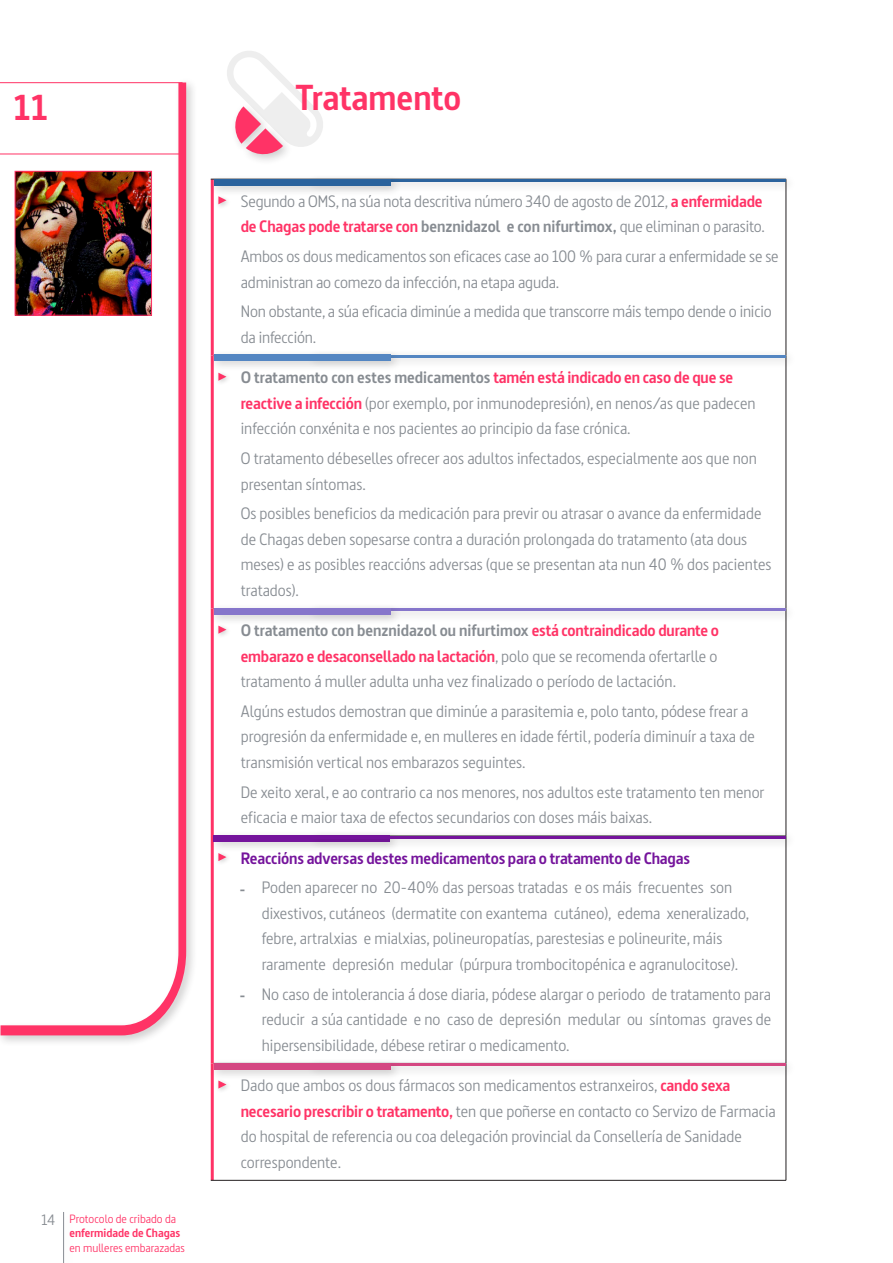
<style>
.page{position:relative;width:893px;height:1263px;background:#fff}
.page>*{position:absolute;margin:0;border:0;box-sizing:border-box;transform-origin:0 0}
.Encabezado{font:700 36px "Dsignes";color:#f36}
.Texto_tabla{font:16.5px/25.5px "Dsignes";color:#878c92}
.Texto_tabla-2{font:700 16.5px "Dsignes";letter-spacing:-.01em;color:#75149c}
.t1{font:12px/14.4px "Dsignes";color:#f36}
.s1{font-size:15px;color:#878c92}
.s2{font-weight:700}
.s3{font-weight:700;color:#f36}
</style>
<div class="page">
<hr style="left:63px;top:1212px;width:1px;height:51px;background:#878c92">
<hr style="left:211px;top:179px;width:3px;height:177px;background:#f36">
<hr style="left:211px;top:356px;width:3px;height:252px;background:#f36">
<hr style="left:211px;top:608px;width:3px;height:228px;background:#f36">
<hr style="left:211px;top:836px;width:3px;height:227px;background:#f36">
<hr style="left:211px;top:1063px;width:3px;height:117px;background:#f36">
<hr style="left:211px;top:1180px;width:575px;height:1px;background:#231f20">
<hr style="left:786px;top:179px;width:1px;height:176px;background:#231f20">
<hr style="left:786px;top:356px;width:1px;height:252px;background:#231f20">
<hr style="left:786px;top:609px;width:1px;height:227px;background:#231f20">
<hr style="left:786px;top:836px;width:1px;height:227px;background:#231f20">
<hr style="left:786px;top:1063px;width:1px;height:117px;background:#231f20">
<div style="left:215px;top:193px;width:17px;height:17px;background:#231f20;opacity:.23"></div>
<svg style="left:218px;top:196px;width:8px;height:8px"></svg>
<div style="left:215px;top:370px;width:17px;height:16px;background:#231f20;opacity:.23"></div>
<svg style="left:218px;top:373px;width:8px;height:8px"></svg>
<div style="left:215px;top:623px;width:17px;height:16px;background:#231f20;opacity:.23"></div>
<svg style="left:218px;top:626px;width:8px;height:8px"></svg>
<div style="left:215px;top:850px;width:17px;height:16px;background:#231f20;opacity:.23"></div>
<svg style="left:218px;top:853px;width:8px;height:8px"></svg>
<div style="left:215px;top:1078px;width:17px;height:16px;background:#231f20;opacity:.23"></div>
<svg style="left:218px;top:1080px;width:8px;height:8px"></svg>
<div style="left:0;top:77px;width:197px;height:970px;background:#231f20;opacity:.22"></div>
<svg style="left:1px;top:82px;width:185px;height:953px"></svg>
<img style="left:17px;top:173px;width:133px;height:141px">
<div style="left:15px;top:171px;width:137px;height:145px;border:1px solid #f36"></div>
<div style="left:242px;top:124px;width:51px;height:41px;background:#231f20;opacity:.22"></div>
<svg style="left:227px;top:51px;width:96px;height:106px"></svg>
<div style="left:209px;top:830px;width:192px;height:23px;background:#231f20;opacity:.22"></div>
<div style="left:214px;top:836px;width:176px;height:6px;background:#75149c"></div>
<div style="left:306px;top:174px;width:491px;height:19px;background:#231f20;opacity:.22"></div>
<hr style="left:311px;top:179px;width:475px;height:3px;background:#2b639d">
<div style="left:306px;top:349px;width:491px;height:20px;background:#231f20;opacity:.22"></div>
<hr style="left:311px;top:355px;width:475px;height:2px;background:#5486c2">
<div style="left:306px;top:603px;width:490px;height:19px;background:#f8f8f8"></div>
<hr style="left:311px;top:608px;width:475px;height:3px;background:#8676cb">
<div style="left:308px;top:830px;width:488px;height:20px;background:#231f20;opacity:.22"></div>
<hr style="left:312px;top:836px;width:474px;height:2px;background:#75149c">
<div style="left:306px;top:1058px;width:490px;height:19px;background:#231f20;opacity:.22"></div>
<hr style="left:311px;top:1063px;width:475px;height:3px;background:#d44782">
<div style="left:209px;top:603px;width:192px;height:22px;background:#231f20;opacity:.22"></div>
<div style="left:214px;top:608px;width:177px;height:6px;background:#8676cb"></div>
<div style="left:209px;top:1058px;width:192px;height:22px;background:#231f20;opacity:.22"></div>
<div style="left:214px;top:1063px;width:177px;height:6px;background:#d44782"></div>
<div style="left:209px;top:174px;width:192px;height:22px;background:#231f20;opacity:.22"></div>
<div style="left:214px;top:179px;width:177px;height:6px;background:#2b639d"></div>
<div style="left:209px;top:349px;width:192px;height:23px;background:#231f20;opacity:.22"></div>
<div style="left:214px;top:355px;width:177px;height:6px;background:#5486c2"></div>
<p class="Encabezado" style="left:13px;top:87px;width:36px">11</p>
<p class="Encabezado" style="left:296px;top:76px;width:167px">Tratamento</p>
<p class="t1" style="left:70px;top:1211px;width:112px;text-indent:-28px"><span class="s1">14</span> Protocolo de cribado da <span class="s2">enfermidade de Chagas</span></p>
<p class="t1" style="left:70px;top:1240px;width:117px">en mulleres embarazadas</p>
<p class="Texto_tabla" style="left:241px;top:188px;width:526px">Segundo a OMS, na súa nota descritiva número 340 de agosto de 2012, <span class="s3">a enfermidade de Chagas pode tratarse con</span> <span class="s2">benznidazol e con nifurtimox,</span> que eliminan o parasito.</p>
<p class="Texto_tabla" style="left:241px;top:243px;width:539px">Ambos os dous medicamentos son eficaces case ao 100 % para curar a enfermidade se se administran ao comezo da infección, na etapa aguda.</p>
<p class="Texto_tabla" style="left:241px;top:299px;width:532px">Non obstante, a súa eficacia diminúe a medida que transcorre máis tempo dende o inicio da infección.</p>
<p class="Texto_tabla" style="left:241px;top:364px;width:516px"><span class="s2">O tratamento con estes medicamentos</span> <span class="s3">tamén está indicado en caso de que se reactive a infección</span> (por exemplo, por inmunodepresión), en nenos/as que padecen infección conxénita e nos pacientes ao principio da fase crónica.</p>
<p class="Texto_tabla" style="left:241px;top:445px;width:518px">O tratamento débeselles ofrecer aos adultos infectados, especialmente aos que non presentan síntomas.</p>
<p class="Texto_tabla" style="left:241px;top:500px;width:532px">Os posibles beneficios da medicación para previr ou atrasar o avance da enfermidade de Chagas deben sopesarse contra a duración prolongada do tratamento (ata dous meses) e as posibles reaccións adversas (que se presentan ata nun 40 % dos pacientes tratados).</p>
<p class="Texto_tabla" style="left:241px;top:617px;width:480px;text-align:justify"><span class="s2">O tratamento con benznidazol ou nifurtimox</span> <span class="s3">está contraindicado durante o embarazo e desaconsellado na lactación</span>, polo que se recomenda ofertarlle o tratamento á muller adulta unha vez finalizado o período de lactación.</p>
<p class="Texto_tabla" style="left:241px;top:698px;width:516px">Algúns estudos demostran que diminúe a parasitemia e, polo tanto, pódese frear a progresión da enfermidade e, en mulleres en idade fértil, podería diminuír a taxa de transmisión vertical nos embarazos seguintes.</p>
<p class="Texto_tabla" style="left:241px;top:779px;width:525px">De xeito xeral, e ao contrario ca nos menores, nos adultos este tratamento ten menor eficacia e maior taxa de efectos secundarios con doses máis baixas.</p>
<p class="Texto_tabla-2" style="left:241px;top:848px;width:451px">Reaccións adversas destes medicamentos para o tratamento de Chagas</p>
<p class="Texto_tabla" style="left:262px;top:875px;width:489px;text-indent:-23px"><span class="s2">-</span> Poden aparecer no 20-40% das persoas tratadas e os máis frecuentes son dixestivos, cutáneos (dermatite con exantema cutáneo), edema xeneralizado, febre, artralxias e mialxias, polineuropatías, parestesias e polineurite, máis raramente depresi6n medular (púrpura trombocitopénica e agranulocitose).</p>
<p class="Texto_tabla" style="left:262px;top:981px;width:511px;text-align:justify;text-indent:-23px"><span class="s2">-</span> No caso de intolerancia á dose diaria, pódese alargar o periodo de tratamento para reducir a súa cantidade e no caso de depresi6n medular ou síntomas graves de hipersensibilidade, débese retirar o medicamento.</p>
<p class="Texto_tabla" style="left:241px;top:1072px;width:537px">Dado que ambos os dous fármacos son medicamentos estranxeiros, <span class="s3">cando sexa necesario prescribir o tratamento,</span> ten que poñerse en contacto co Servizo de Farmacia do hospital de referencia ou coa delegación provincial da Consellería de Sanidade correspondente.</p>
</div>
